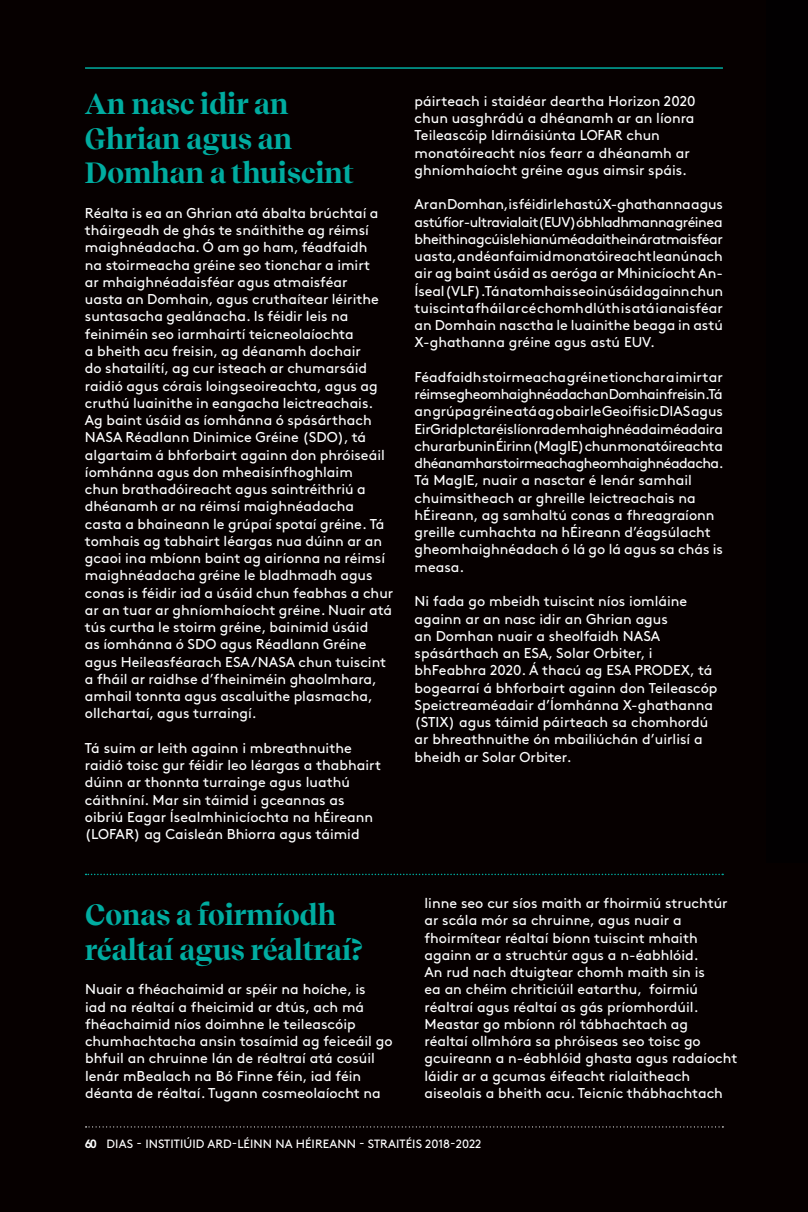
<style>
.page{position:relative;width:808px;height:1212px;background:#060000}
.page>*{position:absolute;margin:0;border:0;box-sizing:border-box;transform-origin:0 0}
.t1{font:700 29.25px/34.5px "Recife Display";color:#00aca0}
.t2{font:14.25px/17.2px "Brown";color:#fff}
.t3{font:12px "Brown";letter-spacing:.005em;color:#fff}
.s1{font-weight:700}
</style>
<div class="page">
<svg style="left:86px;top:874px;width:637px;height:1px"></svg>
<hr style="left:85px;top:67px;width:638px;height:2px;background:#00aca0">
<svg style="left:86px;top:1126px;width:637px;height:1px"></svg>
<h1 class="t1" style="left:85px;top:87px;width:271px">An nasc idir an<br>Ghrian agus an<br>Domhan a thuiscint</h1>
<p class="t2" style="left:85px;top:203px;width:310px">Réalta is ea an Ghrian atá ábalta brúchtaí a tháirgeadh de ghás te snáithithe ag réimsí maighnéadacha. Ó am go ham, féadfaidh<br>na stoirmeacha gréine seo tionchar a imirt<br>ar mhaighnéadaisféar agus atmaisféar<br>uasta an Domhain, agus cruthaítear léirithe suntasacha gealánacha. Is féidir leis na feiniméin seo iarmhairtí teicneolaíochta<br>a bheith acu freisin, ag déanamh dochair<br>do shatailítí, ag cur isteach ar chumarsáid raidió agus córais loingseoireachta, agus ag cruthú luainithe in eangacha leictreachais.<br>Ag baint úsáid as íomhánna ó spásárthach NASA Réadlann Dinimice Gréine (SDO), tá algartaim á bhforbairt againn don phróiseáil íomhánna agus don mheaisínfhoghlaim<br>chun brathadóireacht agus saintréithriú a dhéanamh ar na réimsí maighnéadacha casta a bhaineann le grúpaí spotaí gréine. Tá tomhais ag tabhairt léargas nua dúinn ar an gcaoi ina mbíonn baint ag airíonna na réimsí maighnéadacha gréine le bladhmadh agus conas is féidir iad a úsáid chun feabhas a chur ar an tuar ar ghníomhaíocht gréine. Nuair atá tús curtha le stoirm gréine, bainimid úsáid<br>as íomhánna ó SDO agus Réadlann Gréine agus Heileasféarach ESA/NASA chun tuiscint a fháil ar raidhse d’fheiniméin ghaolmhara, amhail tonnta agus ascaluithe plasmacha, ollchartaí, agus turraingí.</p>
<p class="t2" style="left:85px;top:738px;width:298px">Tá suim ar leith againn i mbreathnuithe raidió toisc gur féidir leo léargas a thabhairt dúinn ar thonnta turrainge agus luathú cáithníní. Mar sin táimid i gceannas as oibriú Eagar Ísealmhinicíochta na hÉireann (LOFAR) ag Caisleán Bhiorra agus táimid</p>
<p class="t2" style="left:415px;top:91px;width:282px">páirteach i staidéar deartha Horizon 2020 chun uasghrádú a dhéanamh ar an líonra Teileascóip Idirnáisiúnta LOFAR chun monatóireacht níos fearr a dhéanamh ar ghníomhaíocht gréine agus aimsir spáis.</p>
<p class="t2" style="left:415px;top:195px;width:310px;text-align:justify">Ar an Domhan, is féidir le hastú X-ghathanna agus astú fíor-ultravialait (EUV) ó bhladhmanna gréine a bheith ina gcúis le hianú méadaithe inár atmaisféar uasta, a ndéanfaimid monatóireacht leanúnach air ag baint úsáid as aeróga ar Mhinicíocht An-Íseal (VLF). Tá na tomhais seo in úsáid againn chun tuiscint a fháil ar cé chomh dlúth is atá ianaisféar an Domhain nasctha le luainithe beaga in astú X-ghathanna gréine agus astú EUV.</p>
<p class="t2" style="left:415px;top:367px;width:310px">Féadfaidh stoirmeacha gréine tionchar a imirt ar réimse gheomhaighnéadach an Domhain freisin. Tá an grúpa gréine atá ag obair le Geoifisic DIAS agus EirGrid plc tar éis líonra de mhaighnéadaiméadair a chur ar bun in Éirinn (MagIE) chun monatóireacht a dhéanamh ar stoirmeacha gheomhaighnéadacha.<br>Tá MagIE, nuair a nasctar é lenár samhail chuimsitheach ar ghreille leictreachais na hÉireann, ag samhaltú conas a fhreagraíonn greille cumhachta na hÉireann d’éagsúlacht gheomhaighnéadach ó lá go lá agus sa chás is measa.</p>
<p class="t2" style="left:415px;top:591px;width:304px">Ni fada go mbeidh tuiscint níos iomláine againn ar an nasc idir an Ghrian agus<br>an Domhan nuair a sheolfaidh NASA spásárthach an ESA, Solar Orbiter, i bhFeabhra 2020. Á thacú ag ESA PRODEX, tá bogearraí á bhforbairt againn don Teileascóp Speictreaméadair d’Íomhánna X-ghathanna (STIX) agus táimid páirteach sa chomhordú ar bhreathnuithe ón mbailiúchán d’uirlisí a bheidh ar Solar Orbiter.</p>
<h1 class="t1" style="left:85px;top:898px;width:280px">Conas a foirmíodh réaltaí agus réaltraí?</h1>
<p class="t2" style="left:85px;top:979px;width:309px">Nuair a fhéachaimid ar spéir na hoíche, is<br>iad na réaltaí a fheicimid ar dtús, ach má fhéachaimid níos doimhne le teileascóip chumhachtacha ansin tosaímid ag feiceáil go bhfuil an chruinne lán de réaltraí atá cosúil lenár mBealach na Bó Finne féin, iad féin déanta de réaltaí. Tugann cosmeolaíocht na</p>
<p class="t2" style="left:424px;top:893px;width:314px">linne seo cur síos maith ar fhoirmiú struchtúr ar scála mór sa chruinne, agus nuair a fhoirmítear réaltaí bíonn tuiscint mhaith againn ar a struchtúr agus a n-éabhlóid.<br>An rud nach dtuigtear chomh maith sin is<br>ea an chéim chriticiúil eatarthu, foirmiú réaltraí agus réaltaí as gás príomhordúil.<br>Meastar go mbíonn ról tábhachtach ag<br>réaltaí ollmhóra sa phróiseas seo toisc go gcuireann a n-éabhlóid ghasta agus radaíocht láidir ar a gcumas éifeacht rialaitheach aiseolais a bheith acu. Teicníc thábhachtach</p>
<p class="t3" style="left:85px;top:1134px;width:398px"><span class="s1">60</span> DIAS - INSTITIÚID ARD-LÉINN NA HÉIREANN - STRAITÉIS 2018-2022</p>
</div>
